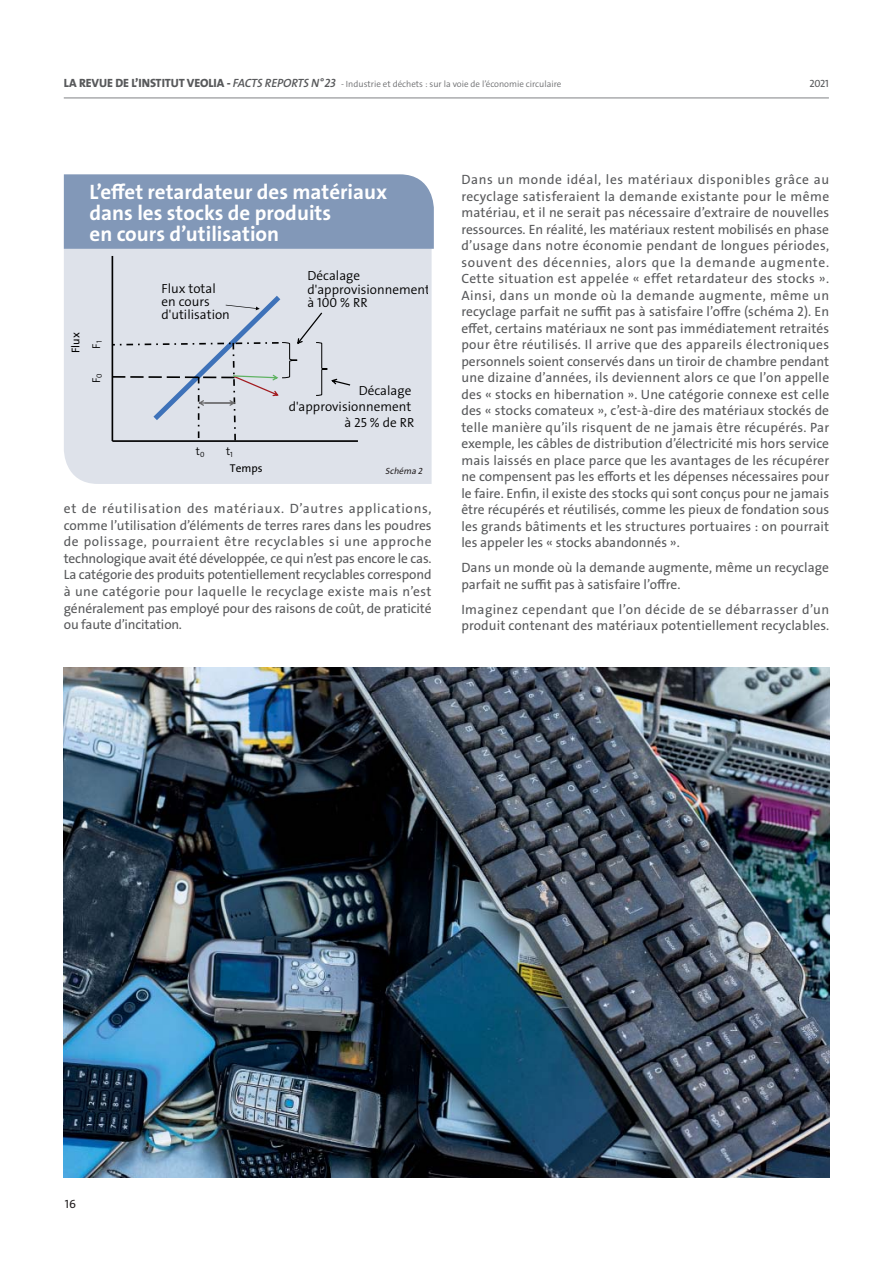
<style>
.page{position:relative;width:893px;height:1263px;background:#fff}
.page>*{position:absolute;margin:0;border:0;box-sizing:border-box;transform-origin:0 0}
.t1{font:21px/21px "The Sans Veolia W7 Bld";color:#fff}
.t2{font:13.5px/16.5px "The Sans Veolia W5 Pla";letter-spacing:.005em;color:#58595b;text-align:justify}
.t3{font:13.2px/13.2px "The Sans Veolia W4 Se Lig";color:#000}
.t4{font:12px "The Sans Veolia W5 Pla";color:#231f20}
.t5{font:11.4px "The Sans Veolia W5 Pla";color:#000}
.t6{font:11.4px "The Sans Veolia W4 Se Lig";color:#000}
.t7{font:10.5px "The Sans Veolia W5 Pla";color:#58595b}
.t8{font:9px "The Sans Veolia W4 Se Lig";color:#6d6e70}
.t9{font:italic 9px "The Sans Veolia W5 Pla";color:#231f20}
.s1{font-family:"The Sans Veolia W8 Ex Bld";font-size:12px;color:#58595b}
.s2{font-family:"The Sans Veolia W6 Se Bld It";font-size:12px;color:#58595b}
</style>
<div class="page">
<img style="left:64px;top:668px;width:765px;height:510px">
<div style="left:64px;top:249px;width:368px;height:235px;background:#dee2ea"></div>
<div style="left:64px;top:174px;width:370px;height:75px;background:#8298b8"></div>
<hr style="left:112px;top:256px;width:1px;height:185px;background:#000">
<hr style="left:112px;top:440px;width:246px;height:2px;background:#000">
<svg style="left:111px;top:290px;width:239px;height:153px;background:#d2d7e0"></svg>
<hr style="left:64px;top:98px;width:765px;height:1px;background:#808285">
<p class="t8" style="left:64px;top:79px;width:499px"><span class="s1">LA REVUE DE L’INSTITUT VEOLIA -</span> <span class="s2">FACTS REPORTS N° 23</span> - Industrie et déchets : sur la voie de l’économie circulaire</p>
<p class="t7" style="left:810px;top:78px;width:21px">2021</p>
<h1 class="t1" style="left:90px;top:182px;width:299px">L’effet retardateur des matériaux dans les stocks de produits<br>en cours d’utilisation</h1>
<p class="t5" style="left:70px;top:353px;width:22px;rotate:-90deg">Flux</p>
<p class="t6" style="left:91px;top:349px;width:10px;rotate:-90deg">F<sub>1</sub></p>
<p class="t6" style="left:91px;top:383px;width:12px;rotate:-90deg">F<sub>0</sub></p>
<p class="t3" style="left:161px;top:282px;width:70px">Flux total en cours d'utilisation</p>
<p class="t6" style="left:196px;top:445px;width:10px">t<sub>0</sub></p>
<p class="t6" style="left:226px;top:445px;width:8px">t<sub>1</sub></p>
<p class="t5" style="left:230px;top:463px;width:34px">Temps</p>
<p class="t3" style="left:307px;top:270px;width:124px">Décalage d'approvisionnement à 100 % RR</p>
<p class="t3" style="left:289px;top:384px;width:127px;line-height:15.9px;text-align:right">Décalage d'approvisionnement à 25 % de RR</p>
<p class="t9" style="left:385px;top:467px;width:40px">Schéma 2</p>
<p class="t2" style="left:64px;top:501px;width:369px">et de réutilisation des matériaux. D’autres applications, comme l’utilisation d’éléments de terres rares dans les poudres de polissage, pourraient être recyclables si une approche technologique avait été développée, ce qui n’est pas encore le cas.<br>La catégorie des produits potentiellement recyclables correspond à une catégorie pour laquelle le recyclage existe mais n’est généralement pas employé pour des raisons de coût, de praticité ou faute d’incitation.</p>
<p class="t2" style="left:461px;top:172px;width:369px">Dans un monde idéal, les matériaux disponibles grâce au recyclage satisferaient la demande existante pour le même matériau, et il ne serait pas nécessaire d’extraire de nouvelles ressources. En réalité, les matériaux restent mobilisés en phase d’usage dans notre économie pendant de longues périodes, souvent des décennies, alors que la demande augmente.<br>Cette situation est appelée « effet retardateur des stocks ».<br>Ainsi, dans un monde où la demande augmente, même un recyclage parfait ne suffit pas à satisfaire l’offre (schéma 2). En effet, certains matériaux ne sont pas immédiatement retraités pour être réutilisés. Il arrive que des appareils électroniques personnels soient conservés dans un tiroir de chambre pendant une dizaine d’années, ils deviennent alors ce que l’on appelle des « stocks en hibernation ». Une catégorie connexe est celle des « stocks comateux », c’est-à-dire des matériaux stockés de telle manière qu’ils risquent de ne jamais être récupérés. Par exemple, les câbles de distribution d’électricité mis hors service mais laissés en place parce que les avantages de les récupérer ne compensent pas les efforts et les dépenses nécessaires pour le faire. Enfin, il existe des stocks qui sont conçus pour ne jamais être récupérés et réutilisés, comme les pieux de fondation sous les grands bâtiments et les structures portuaires : on pourrait les appeler les « stocks abandonnés ».</p>
<p class="t2" style="left:461px;top:560px;width:369px">Dans un monde où la demande augmente, même un recyclage parfait ne suffit pas à satisfaire l’offre.</p>
<p class="t2" style="left:461px;top:602px;width:369px">Imaginez cependant que l’on décide de se débarrasser d’un produit contenant des matériaux potentiellement recyclables.</p>
<p class="t4" style="left:65px;top:1198px;width:13px">16</p>
</div>
